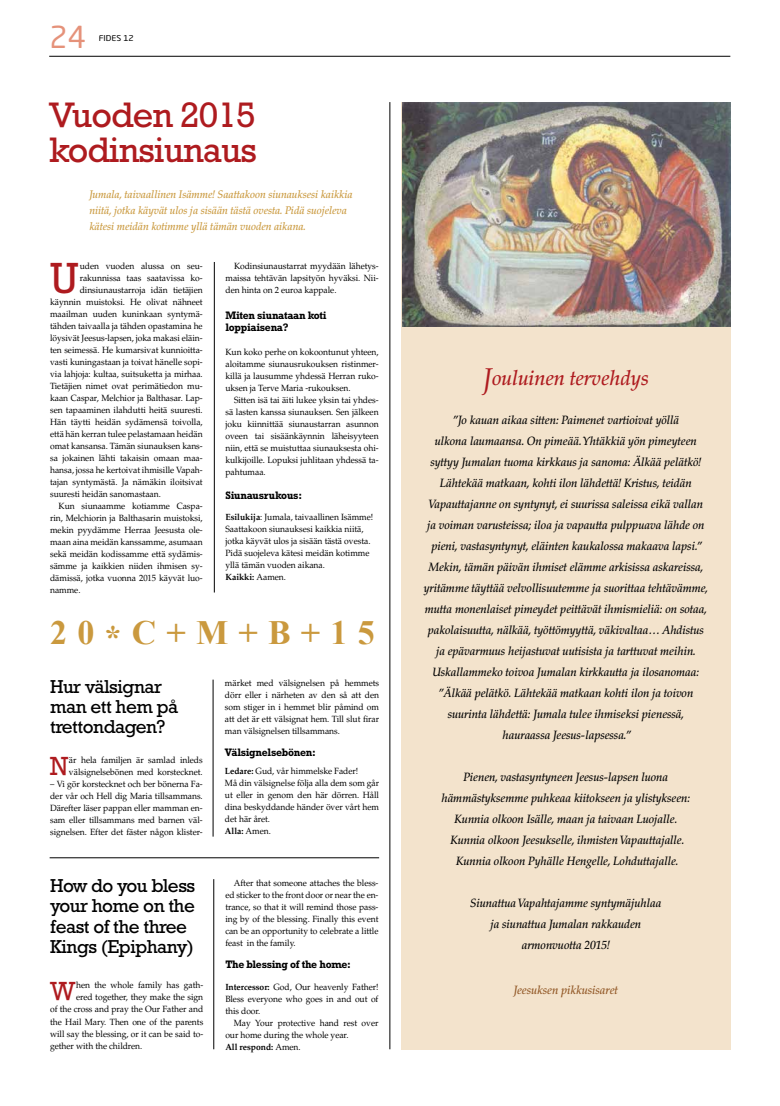
<style>
.page{position:relative;width:780px;height:1106px;background:#fff}
.page>*{position:absolute;margin:0;border:0;box-sizing:border-box;transform-origin:0 0}
.t1{font:44.3px "Rockwell Std";color:#ae1b1f;scale:.95 1}
.t2{font:36px/35px "Rockwell Std";letter-spacing:-.025em;color:#ae1b1f}
.t3{font:700 34px "Times New Roman";color:#ca993e}
.t4{font:30px "Neo Sans Std";color:#e5927a}
.t5{font:26.7px "Rockwell Std";color:#ae1b1f;scale:.95 1}
.t6{font:italic 500 21px "Palatino LT Std";letter-spacing:-.005em;color:#ae1b1f;scale:.95 1}
.t7{font:19px/20.3px "Rockwell Std";letter-spacing:-.025em;color:#000}
.t8{font:italic 500 12px/21px "Palatino LT Std";letter-spacing:-.005em;color:#000;text-align:center;scale:.95 1}
.t9{font:italic 500 12px "Palatino LT Std";letter-spacing:-.005em;color:#905624;scale:.95 1}
.t10{font:italic 500 11px/16px "Palatino LT Std";letter-spacing:-.005em;color:#ca993e;scale:.95 1}
.t11{font:700 11px/12px "Rockwell Std";letter-spacing:-.025em;color:#000;scale:.95 1}
.t12{font:9px/12px "Palatino LT Std";letter-spacing:-.005em;color:#000;text-align:justify;scale:.95 1}
.t13{font:8px "Neo Sans Std";color:#000;scale:1.1 1}
.s1{font-weight:700}
.s2{font-weight:400;font-size:30px}
</style>
<div class="page">
<hr style="left:49px;top:56px;width:681px;height:1px;background:#000">
<hr style="left:213px;top:879px;width:1px;height:170px;background:#000">
<hr style="left:214px;top:262px;width:1px;height:330px;background:#000">
<hr style="left:389px;top:102px;width:1px;height:947px;background:#000">
<hr style="left:50px;top:857px;width:329px;height:1px;background:#000">
<hr style="left:213px;top:679px;width:1px;height:157px;background:#000">
<div style="left:401px;top:102px;width:329px;height:947px;background:#f3e3cc"></div>
<img style="left:402px;top:102px;width:328px;height:224px">
<h3 class="t4" style="left:50px;top:19px;width:38px">24</h3>
<p class="t13" style="left:99px;top:34px;width:33px">FIDES 12</p>
<h2 class="t2" style="left:49px;top:96px;width:209px">Vuoden 2015 kodinsiunaus</h2>
<p class="t10" style="left:89px;top:187px;width:279px">Jumala, taivaallinen Isämme! Saattakoon siunauksesi kaikkia niitä, jotka käyvät ulos ja sisään tästä ovesta. Pidä suojeleva kätesi meidän kotimme yllä tämän vuoden aikana.</p>
<h1 class="t1" style="left:50px;top:252px;width:32px">U</h1>
<p class="t12" style="left:80px;top:259px;width:131px">uden vuoden alussa on seu-</p>
<p class="t12" style="left:80px;top:271px;width:131px">rakunnissa taas saatavissa ko-</p>
<p class="t12" style="left:80px;top:283px;width:131px">dinsiunaustarroja idän tietäjien</p>
<p class="t12" style="left:50px;top:295px;width:162px">käynnin muistoksi. He olivat nähneet</p>
<p class="t12" style="left:50px;top:307px;width:162px">maailman uuden kuninkaan syntymä-</p>
<p class="t12" style="left:50px;top:319px;width:162px">tähden taivaalla ja tähden opastamina he</p>
<p class="t12" style="left:50px;top:331px;width:162px">löysivät Jeesus-lapsen, joka makasi eläin-</p>
<p class="t12" style="left:50px;top:343px;width:162px">ten seimessä. He kumarsivat kunnioitta-</p>
<p class="t12" style="left:50px;top:355px;width:162px">vasti kuningastaan ja toivat hänelle sopi-</p>
<p class="t12" style="left:50px;top:367px;width:162px">via lahjoja: kultaa, suitsuketta ja mirhaa.</p>
<p class="t12" style="left:50px;top:379px;width:162px">Tietäjien nimet ovat perimätiedon mu-</p>
<p class="t12" style="left:50px;top:391px;width:162px">kaan Caspar, Melchior ja Balthasar. Lap-</p>
<p class="t12" style="left:50px;top:403px;width:162px">sen tapaaminen ilahdutti heitä suuresti.</p>
<p class="t12" style="left:50px;top:415px;width:162px">Hän täytti heidän sydämensä toivolla,</p>
<p class="t12" style="left:50px;top:427px;width:162px">että hän kerran tulee pelastamaan heidän</p>
<p class="t12" style="left:50px;top:439px;width:162px">omat kansansa. Tämän siunauksen kans-</p>
<p class="t12" style="left:50px;top:451px;width:162px">sa jokainen lähti takaisin omaan maa-</p>
<p class="t12" style="left:50px;top:463px;width:162px">hansa, jossa he kertoivat ihmisille Vapah-</p>
<p class="t12" style="left:50px;top:475px;width:162px">tajan syntymästä. Ja nämäkin iloitsivat</p>
<p class="t12" style="left:50px;top:487px;width:118px">suuresti heidän sanomastaan.</p>
<p class="t12" style="left:59px;top:499px;width:153px">Kun siunaamme kotiamme Caspa-</p>
<p class="t12" style="left:50px;top:511px;width:162px">rin, Melchiorin ja Balthasarin muistoksi,</p>
<p class="t12" style="left:50px;top:523px;width:162px">mekin pyydämme Herraa Jeesusta ole-</p>
<p class="t12" style="left:50px;top:535px;width:162px">maan aina meidän kanssamme, asumaan</p>
<p class="t12" style="left:50px;top:547px;width:162px">sekä meidän kodissamme että sydämis-</p>
<p class="t12" style="left:50px;top:559px;width:162px">sämme ja kaikkien niiden ihmisen sy-</p>
<p class="t12" style="left:50px;top:571px;width:162px">dämissä, jotka vuonna 2015 käyvät luo-</p>
<p class="t12" style="left:50px;top:583px;width:33px">namme.</p>
<p class="t12" style="left:225px;top:259px;width:163px;text-indent:9px">Kodinsiunaustarrat myydään lähetys&shy;maissa tehtävän lapsityön hyväksi. Nii&shy;den hinta on 2 euroa kappale.</p>
<p class="t11" style="left:225px;top:309px;width:108px">Miten siunataan koti loppiaisena?</p>
<p class="t12" style="left:225px;top:346px;width:163px">Kun koko perhe on kokoontunut yhteen, aloitamme siunausrukouksen ristinmer&shy;killä ja lausumme yhdessä Herran ruko&shy;uksen ja Terve Maria -rukouksen.</p>
<p class="t12" style="left:225px;top:394px;width:163px;text-indent:9px">Sitten isä tai äiti lukee yksin tai yhdes&shy;sä lasten kanssa siunauksen. Sen jälkeen joku kiinnittää siunaustarran asunnon oveen tai sisäänkäynnin läheisyyteen niin, että se muistuttaa siunauksesta ohi&shy;kulkijoille. Lopuksi juhlitaan yhdessä ta&shy;pahtumaa.</p>
<p class="t11" style="left:225px;top:489px;width:82px">Siunausrukous:</p>
<p class="t12" style="left:225px;top:511px;width:157px;text-align:left"><span class="s1">Esilukija</span>: Jumala, taivaallinen Isämme!<br>Saattakoon siunauksesi kaikkia niitä, jotka käyvät ulos ja sisään tästä ovesta.<br>Pidä suojeleva kätesi meidän kotimme yllä tämän vuoden aikana.<br><span class="s1">Kaikki:</span> Aamen.</p>
<h3 class="t3" style="left:50px;top:609px;width:326px">20*C+M+B+15</h3>
<h3 class="t7" style="left:50px;top:676px;width:130px;line-height:20px">Hur välsignar man ett hem på trettondagen?</h3>
<h3 class="t5" style="left:50px;top:750px;width:21px">N</h3>
<p class="t12" style="left:69px;top:753px;width:142px">är hela familjen är samlad inleds välsignelsebönen med korstecknet.</p>
<p class="t12" style="left:50px;top:777px;width:162px">– Vi gör korstecknet och ber bönerna Fa&shy;der vår och Hell dig Maria tillsammans.<br>Därefter läser pappan eller mamman en&shy;sam eller tillsammans med barnen väl&shy;signelsen. Efter det fäster någon klister-</p>
<h3 class="t7" style="left:50px;top:875px;width:147px">How do you bless your home on the feast of the three<br>Kings (Epiphany)</h3>
<h3 class="t5" style="left:50px;top:975px;width:28px">W</h3>
<p class="t12" style="left:76px;top:979px;width:135px">hen the whole family has gath-</p>
<p class="t12" style="left:76px;top:991px;width:135px">ered together, they make the sign</p>
<p class="t12" style="left:50px;top:1003px;width:163px">of the cross and pray the Our Father and</p>
<p class="t12" style="left:50px;top:1015px;width:163px">the Hail Mary. Then one of the parents</p>
<p class="t12" style="left:50px;top:1028px;width:163px">will say the blessing, or it can be said to-</p>
<p class="t12" style="left:50px;top:1040px;width:98px">gether with the children.</p>
<p class="t12" style="left:225px;top:677px;width:164px">märket med välsignelsen på hemmets dörr eller i närheten av den så att den som stiger in i hemmet blir påmind om att det är ett välsignat hem. Till slut firar man välsignelsen tillsammans.</p>
<p class="t11" style="left:225px;top:746px;width:97px">Välsignelsebönen:</p>
<p class="t12" style="left:225px;top:765px;width:164px;text-align:left"><span class="s1">Ledare:</span> Gud, vår himmelske Fader!<br>Må din välsignelse följa alla dem som går ut eller in genom den här dörren. Håll dina beskyddande händer över vårt hem det här året.<br><span class="s1">Alla:</span> Amen.</p>
<p class="t12" style="left:225px;top:876px;width:163px;text-indent:8px">After that someone attaches the bless&shy;ed sticker to the front door or near the en&shy;trance, so that it will remind those pass&shy;ing by of the blessing. Finally this event can be an opportunity to celebrate a little feast in the family.</p>
<p class="t11" style="left:225px;top:957px;width:134px">The blessing of the home:</p>
<p class="t12" style="left:225px;top:980px;width:163px"><span class="s1">Intercessor:</span> God, Our heavenly Father!<br>Bless everyone who goes in and out of this door.</p>
<p class="t12" style="left:225px;top:1016px;width:163px;text-align:left;text-indent:9px">May Your protective hand rest over our home during the whole year.<br><span class="s1">All respond:</span> Amen.</p>
<h3 class="t6" style="left:483px;top:365px;width:176px"><span class="s2">J</span>ouluinen tervehdys</h3>
<p class="t8" style="left:423px;top:409px;width:301px">”Jo kauan aikaa sitten: Paimenet vartioivat yöllä<br>ulkona laumaansa. On pimeää. Yhtäkkiä yön pimeyteen syttyy Jumalan tuoma kirkkaus ja sanoma: Älkää pelätkö!<br>Lähtekää matkaan, kohti ilon lähdettä! Kristus, teidän Vapauttajanne on syntynyt, ei suurissa saleissa eikä vallan ja voiman varusteissa; iloa ja vapautta pulppuava lähde on pieni, vastasyntynyt, eläinten kaukalossa makaava lapsi.” Mekin, tämän päivän ihmiset elämme arkisissa askareissa, yritämme täyttää velvollisuutemme ja suorittaa tehtävämme, mutta monenlaiset pimeydet peittävät ihmismieliä: on sotaa, pakolaisuutta, nälkää, työttömyyttä, väkivaltaa… Ahdistus ja epävarmuus heijastuvat uutisista ja tarttuvat meihin.<br>Uskallammeko toivoa Jumalan kirkkautta ja ilosanomaa: ”Älkää pelätkö. Lähtekää matkaan kohti ilon ja toivon suurinta lähdettä: Jumala tulee ihmiseksi pienessä, hauraassa Jeesus-lapsessa.”</p>
<p class="t8" style="left:441px;top:766px;width:263px">Pienen, vastasyntyneen Jeesus-lapsen luona hämmästyksemme puhkeaa kiitokseen ja ylistykseen:<br>Kunnia olkoon Isälle, maan ja taivaan Luojalle.<br>Kunnia olkoon Jeesukselle, ihmisten Vapauttajalle.<br>Kunnia olkoon Pyhälle Hengelle, Lohduttajalle.</p>
<h3 class="t8" style="left:470px;top:892px;width:203px">Siunattua Vapahtajamme syntymäjuhlaa ja siunattua Jumalan rakkauden armonvuotta 2015!</h3>
<h3 class="t9" style="left:513px;top:983px;width:111px">Jeesuksen pikkusisaret</h3>
</div>
